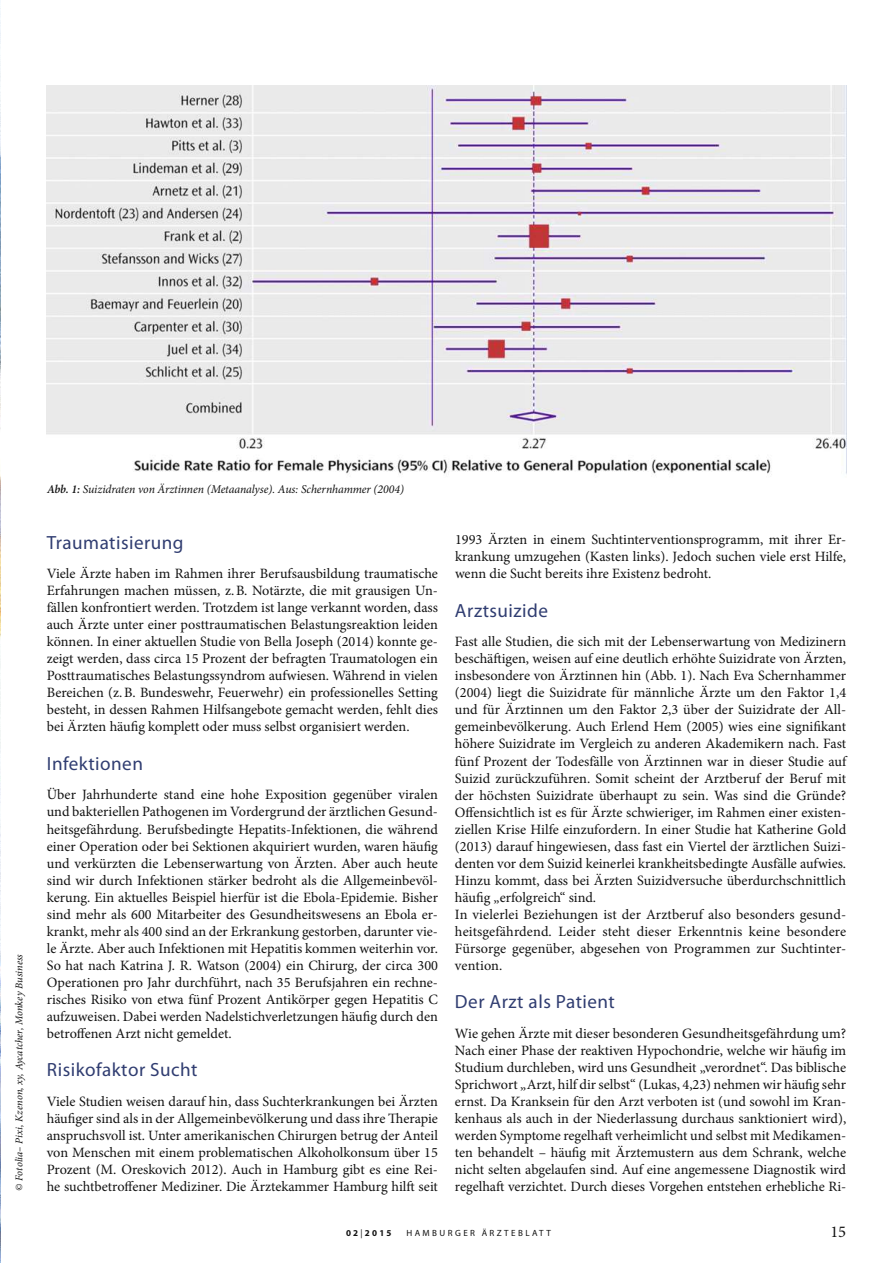
<style>
.page{position:relative;width:893px;height:1263px;background:#fff}
.page>*{position:absolute;margin:0;border:0;box-sizing:border-box;transform-origin:0 0}
.t1{font:19.2px "Myriad Pro Regular OV RVWJFA";letter-spacing:.025em;color:#303d71}
.t2{font:16.5px "Minion Pro";color:#121212}
.t3{font:14.25px/17px "Minion Pro";color:#121212;text-align:justify}
.t4{font:italic 12px "Minion Pro";letter-spacing:-.01em;color:#121212}
.t5{font:italic 10.5px "Minion Pro";color:#121212}
.t6{font:9px "Myriad Pro";letter-spacing:.27em;color:#121212}
.t7{font:700 9px "Myriad Pro";letter-spacing:.25em;color:#121212}
.s1{font-weight:600}
.s2{font-weight:400}
</style>
<div class="page">
<img style="left:47px;top:85px;width:799px;height:390px">
<p class="t5" style="left:15px;top:1191px;width:238px;rotate:-90deg">© Fotolia– Pixi, Kzenon, xy, Aycatcher, Monkey Business</p>
<p class="t4" style="left:47px;top:485px;width:358px"><span class="s1">Abb. 1:</span> Suizidraten von Ärztinnen (Metaanalyse). Aus: Schernhammer (2004)</p>
<h1 class="t1" style="left:47px;top:531px;width:138px">Traumatisierung</h1>
<p class="t3" style="left:47px;top:565px;width:393px">Viele Ärzte haben im Rahmen ihrer Berufsausbildung traumatische Erfahrungen machen müssen, z.B. Notärzte, die mit grausigen Un&shy;fällen konfrontiert werden. Trotzdem ist lange verkannt worden, dass auch Ärzte unter einer posttraumatischen Belastungsreaktion leiden können. In einer aktuellen Studie von Bella Joseph (2014) konnte ge&shy;zeigt werden, dass circa 15 Prozent der befragten Traumatologen ein Posttraumatisches Belastungssyndrom aufwiesen. Während in vielen Bereichen (z.B. Bundeswehr, Feuerwehr) ein professionelles Setting besteht, in dessen Rahmen Hilfsangebote gemacht werden, fehlt dies bei Ärzten häufig komplett oder muss selbst organisiert werden.</p>
<h1 class="t1" style="left:47px;top:752px;width:98px">Infektionen</h1>
<p class="t3" style="left:47px;top:786px;width:393px">Über Jahrhunderte stand eine hohe Exposition gegenüber viralen und bakteriellen Pathogenen im Vordergrund der ärztlichen Gesund&shy;heitsgefährdung. Berufsbedingte Hepatits-Infektionen, die während einer Operation oder bei Sektionen akquiriert wurden, waren häufig und verkürzten die Lebenserwartung von Ärzten. Aber auch heute sind wir durch Infektionen stärker bedroht als die Allgemeinbevöl&shy;kerung. Ein aktuelles Beispiel hierfür ist die Ebola-Epidemie. Bisher sind mehr als 600 Mitarbeiter des Gesundheitswesens an Ebola er&shy;krankt, mehr als 400 sind an der Erkrankung gestorben, darunter vie&shy;le Ärzte. Aber auch Infektionen mit Hepatitis kommen weiterhin vor.<br>So hat nach Katrina J. R. Watson (2004) ein Chirurg, der circa 300<br>Operationen pro Jahr durchführt, nach 35 Berufsjahren ein rechne&shy;risches Risiko von etwa fünf Prozent Antikörper gegen Hepatitis C aufzuweisen. Dabei werden Nadelstichverletzungen häufig durch den betroffenen Arzt nicht gemeldet.</p>
<h1 class="t1" style="left:47px;top:1058px;width:152px">Risikofaktor Sucht</h1>
<p class="t3" style="left:47px;top:1092px;width:393px">Viele Studien weisen darauf hin, dass Suchterkrankungen bei Ärzten häufiger sind als in der Allgemeinbevölkerung und dass ihre Therapie anspruchsvoll ist. Unter amerikanischen Chirurgen betrug der Anteil von Menschen mit einem problematischen Alkoholkonsum über 15<br>Prozent (M. Oreskovich 2012). Auch in Hamburg gibt es eine Rei&shy;he suchtbetroffener Mediziner. Die Ärztekammer Hamburg hilft seit</p>
<p class="t3" style="left:455px;top:531px;width:393px">1993 Ärzten in einem Suchtinterventionsprogramm, mit ihrer Er&shy;krankung umzugehen (Kasten links). Jedoch suchen viele erst Hilfe, wenn die Sucht bereits ihre Existenz bedroht.</p>
<h1 class="t1" style="left:455px;top:599px;width:95px">Arztsuizide</h1>
<p class="t3" style="left:455px;top:633px;width:393px;text-align:left">Fast alle Studien, die sich mit der Lebenserwartung von Medizinern beschäftigen, weisen auf eine deutlich erhöhte Suizidrate von Ärzten, insbesondere von Ärztinnen hin (Abb. 1). Nach Eva Schernhammer (2004) liegt die Suizidrate für männliche Ärzte um den Faktor 1,4 und für Ärztinnen um den Faktor 2,3 über der Suizidrate der All&shy;gemeinbevölkerung. Auch Erlend Hem (2005) wies eine signifikant höhere Suizidrate im Vergleich zu anderen Akademikern nach. Fast fünf Prozent der Todesfälle von Ärztinnen war in dieser Studie auf Suizid zurückzuführen. Somit scheint der Arztberuf der Beruf mit der höchsten Suizidrate überhaupt zu sein. Was sind die Gründe?<br>Offensichtlich ist es für Ärzte schwieriger, im Rahmen einer existen&shy;ziellen Krise Hilfe einzufordern. In einer Studie hat Katherine Gold (2013) darauf hingewiesen, dass fast ein Viertel der ärztlichen Suizi&shy;denten vor dem Suizid keinerlei krankheitsbedingte Ausfälle aufwies.<br>Hinzu kommt, dass bei Ärzten Suizidversuche überdurchschnittlich häufig „erfolgreich“ sind.<br>In vielerlei Beziehungen ist der Arztberuf also besonders gesund&shy;heitsgefährdend. Leider steht dieser Erkenntnis keine besondere Fürsorge gegenüber, abgesehen von Programmen zur Suchtinter&shy;vention.</p>
<h1 class="t1" style="left:455px;top:990px;width:161px">Der Arzt als Patient</h1>
<p class="t3" style="left:455px;top:1024px;width:393px">Wie gehen Ärzte mit dieser besonderen Gesundheitsgefährdung um?<br>Nach einer Phase der reaktiven Hypochondrie, welche wir häufig im Studium durchleben, wird uns Gesundheit „verordnet“. Das biblische Sprichwort „Arzt, hilf dir selbst“ (Lukas, 4,23) nehmen wir häufig sehr ernst. Da Kranksein für den Arzt verboten ist (und sowohl im Kran&shy;kenhaus als auch in der Niederlassung durchaus sanktioniert wird), werden Symptome regelhaft verheimlicht und selbst mit Medikamen&shy;ten behandelt – häufig mit Ärztemustern aus dem Schrank, welche nicht selten abgelaufen sind. Auf eine angemessene Diagnostik wird regelhaft verzichtet. Durch dieses Vorgehen entstehen erhebliche Ri-</p>
<p class="t7" style="left:346px;top:1227px;width:47px">02<span class="s2">|</span>2015</p>
<p class="t6" style="left:406px;top:1227px;width:146px">HAMBURGER ÄRZTEBLATT</p>
<p class="t2" style="left:830px;top:1221px;width:17px">15</p>
</div>
